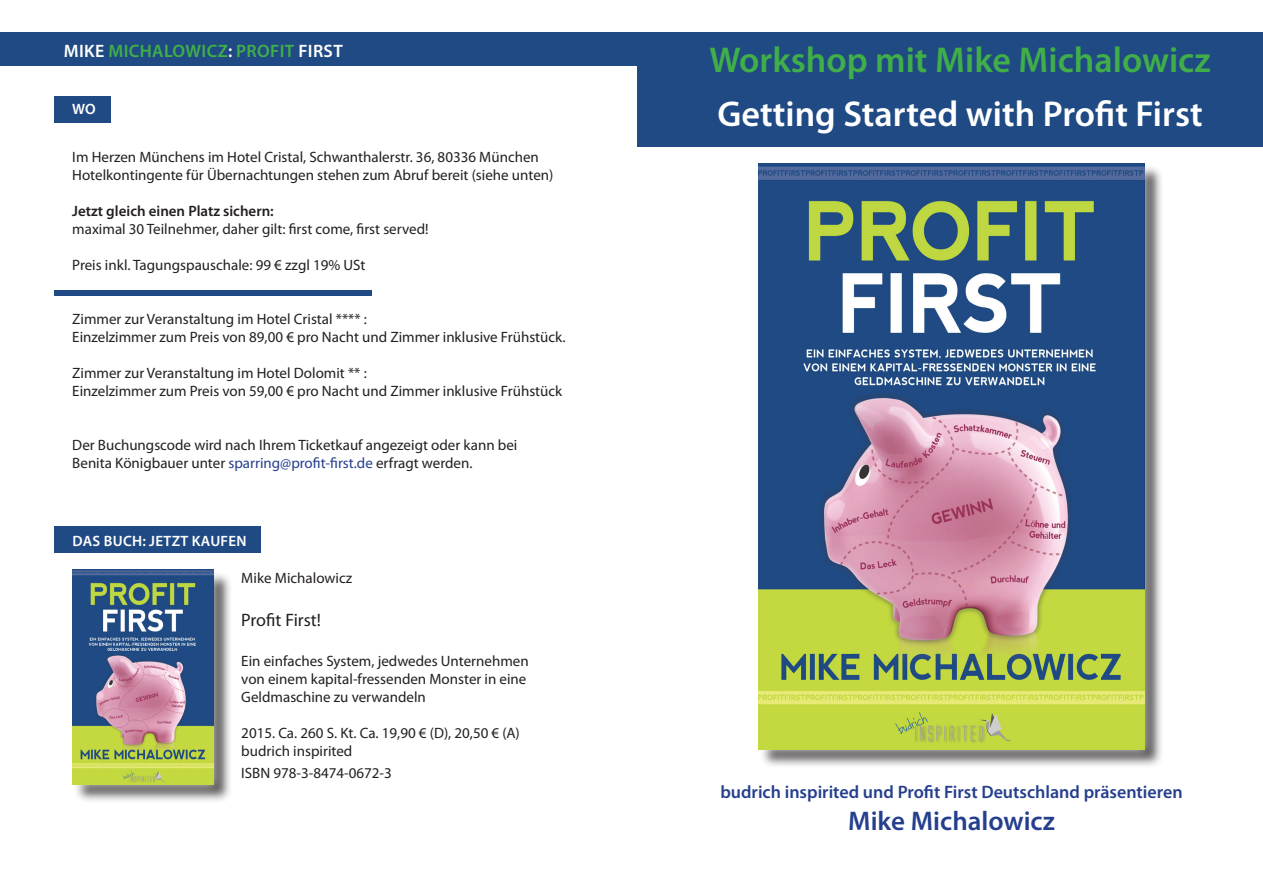
<style>
.page{position:relative;width:1263px;height:893px;background:#fff}
.page>*{position:absolute;margin:0;border:0;box-sizing:border-box;transform-origin:0 0}
.t1{font:600 36px "Myriad Pro";color:#fff}
.t2{font:600 36px "Myriad Pro";color:#40ae49}
.t3{font:600 27px "Myriad Pro";color:#253f8e}
.t4{font:600 18px "Myriad Pro";color:#253f8e}
.t5{font:600 18px "Myriad Pro";letter-spacing:.02em;color:#40ae49}
.t6{font:18px "Myriad Pro";color:#231f20}
.t7{font:15px/18px "Myriad Pro";color:#231f20}
.t8{font:600 15px "Myriad Pro";color:#231f20}
.t9{font:600 15px "Myriad Pro";letter-spacing:.02em;color:#fff}
.s1{color:#fff}
.s2{color:#253f8e}
</style>
<div class="page">
<div style="left:54px;top:290px;width:317px;height:6px;background:#204a84"></div>
<div style="left:54px;top:526px;width:206px;height:27px;background:#204a84"></div>
<div style="left:54px;top:96px;width:57px;height:27px;background:#204a84"></div>
<div style="left:760px;top:165px;width:404px;height:603px;background:#231f20;opacity:.75"></div>
<div style="left:749px;top:153px;width:405px;height:606px;background:#fff;opacity:.75"></div>
<img style="left:758px;top:163px;width:386px;height:586px">
<div style="left:0;top:33px;width:638px;height:33px;background:#204a84"></div>
<div style="left:638px;top:33px;width:625px;height:114px;background:#204a84"></div>
<div style="left:74px;top:571px;width:159px;height:232px;background:#231f20;opacity:.75"></div>
<div style="left:62px;top:560px;width:161px;height:234px;background:#fff;opacity:.75"></div>
<img style="left:72px;top:570px;width:141px;height:214px">
<p class="t5" style="left:64px;top:39px;width:280px"><span class="s1">MIKE</span> MICHALOWICZ<span class="s1">:</span> PROFIT <span class="s1">FIRST</span></p>
<p class="t2" style="left:709px;top:37px;width:503px">Workshop mit Mike Michalowicz</p>
<p class="t1" style="left:717px;top:91px;width:487px">Getting Started with Profit First</p>
<p class="t9" style="left:72px;top:99px;width:25px">WO</p>
<p class="t7" style="left:72px;top:148px;width:468px">Im Herzen Münchens im Hotel Cristal, Schwanthalerstr. 36, 80336 München</p>
<p class="t7" style="left:72px;top:166px;width:483px">Hotelkontingente für Übernachtungen stehen zum Abruf bereit (siehe unten)</p>
<p class="t8" style="left:72px;top:201px;width:203px">Jetzt gleich einen Platz sichern:</p>
<p class="t7" style="left:72px;top:220px;width:358px">maximal 30 Teilnehmer, daher gilt: first come, first served!</p>
<p class="t7" style="left:72px;top:256px;width:295px">Preis inkl. Tagungspauschale: 99 € zzgl 19% USt</p>
<p class="t7" style="left:72px;top:310px;width:296px">Zimmer zur Veranstaltung im Hotel Cristal **** :</p>
<p class="t7" style="left:72px;top:328px;width:495px">Einzelzimmer zum Preis von 89,00 € pro Nacht und Zimmer inklusive Frühstück.</p>
<p class="t7" style="left:72px;top:364px;width:296px">Zimmer zur Veranstaltung im Hotel Dolomit ** :</p>
<p class="t7" style="left:72px;top:382px;width:491px">Einzelzimmer zum Preis von 59,00 € pro Nacht und Zimmer inklusive Frühstück</p>
<p class="t7" style="left:72px;top:436px;width:447px">Der Buchungscode wird nach Ihrem Ticketkauf angezeigt oder kann bei</p>
<p class="t7" style="left:72px;top:454px;width:402px">Benita Königbauer unter <span class="s2">sparring@profit-first.de</span> erfragt werden.</p>
<p class="t9" style="left:72px;top:531px;width:176px">DAS BUCH: JETZT KAUFEN</p>
<p class="t7" style="left:241px;top:569px;width:112px">Mike Michalowicz</p>
<p class="t6" style="left:241px;top:609px;width:81px">Profit First!</p>
<p class="t7" style="left:241px;top:652px;width:289px">Ein einfaches System, jedwedes Unternehmen von einem kapital-fressenden Monster in eine<br>Geldmaschine zu verwandeln</p>
<p class="t7" style="left:241px;top:724px;width:280px">2015. Ca. 260 S. Kt. Ca. 19,90 € (D), 20,50 € (A)</p>
<p class="t7" style="left:241px;top:742px;width:113px">budrich inspirited</p>
<p class="t7" style="left:241px;top:763px;width:152px">ISBN 978-3-8474-0672-3</p>
<p class="t4" style="left:720px;top:780px;width:464px">budrich inspirited und Profit First Deutschland präsentieren</p>
<p class="t3" style="left:848px;top:804px;width:208px">Mike Michalowicz</p>
</div>
